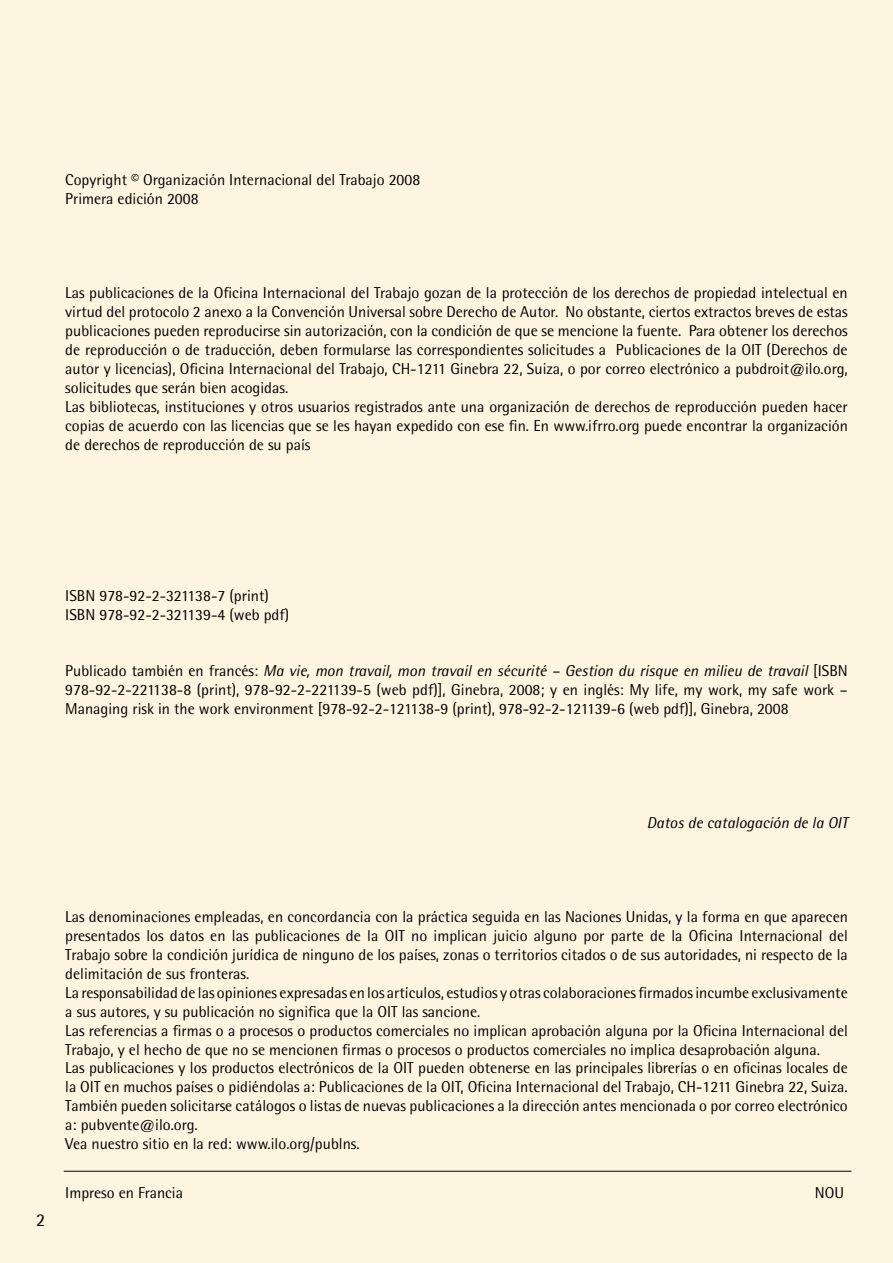
<style>
.page{position:relative;width:893px;height:1263px;background:#fef5e1}
.page>*{position:absolute;margin:0;border:0;box-sizing:border-box;transform-origin:0 0}
.t1{font:18px "Rotis Semi Sans";color:#000}
.t2{font:15.75px/18.9px "Rotis Semi Sans";color:#000}
.t3{font:italic 15.75px "Rotis Semi Sans";color:#000}
.s1{font-style:italic}
</style>
<div class="page">
<hr style="left:64px;top:1171px;width:787px;height:1px;background:#000">
<p class="t2" style="left:65px;top:170px;width:356px">Copyright © Organización Internacional del Trabajo 2008<br>Primera edición 2008</p>
<p class="t2" style="left:65px;top:283px;width:784px">Las publicaciones de la Oficina Internacional del Trabajo gozan de la protección de los derechos de propiedad intelectual en virtud del protocolo 2 anexo a la Convención Universal sobre Derecho de Autor. No obstante, ciertos extractos breves de estas publicaciones pueden reproducirse sin autorización, con la condición de que se mencione la fuente. Para obtener los derechos de reproducción o de traducción, deben formularse las correspondientes solicitudes a Publicaciones de la OIT (Derechos de autor y licencias), Oficina Internacional del Trabajo, CH-1211 Ginebra 22, Suiza, o por correo electrónico a pubdroit@ilo.org, solicitudes que serán bien acogidas.<br>Las bibliotecas, instituciones y otros usuarios registrados ante una organización de derechos de reproducción pueden hacer copias de acuerdo con las licencias que se les hayan expedido con ese fin. En www.ifrro.org puede encontrar la organización de derechos de reproducción de su país</p>
<p class="t2" style="left:65px;top:586px;width:226px">ISBN 978-92-2-321138-7 (print)<br>ISBN 978-92-2-321139-4 (web pdf)</p>
<p class="t2" style="left:65px;top:661px;width:784px;text-align:justify">Publicado también en francés: <span class="s1">Ma vie, mon travail, mon travail en sécurité – Gestion du risque en milieu de travail</span> [ISBN 978-92-2-221138-8 (print), 978-92-2-221139-5 (web pdf)], Ginebra, 2008; y en inglés: My life, my work, my safe work – Managing risk in the work environment [978-92-2-121138-9 (print), 978-92-2-121139-6 (web pdf)], Ginebra, 2008</p>
<p class="t3" style="left:647px;top:813px;width:202px">Datos de catalogación de la OIT</p>
<p class="t1" style="left:36px;top:1209px;width:11px">2</p>
<p class="t2" style="left:65px;top:907px;width:784px">Las denominaciones empleadas, en concordancia con la práctica seguida en las Naciones Unidas, y la forma en que aparecen presentados los datos en las publicaciones de la OIT no implican juicio alguno por parte de la Oficina Internacional del Trabajo sobre la condición jurídica de ninguno de los países, zonas o territorios citados o de sus autoridades, ni respecto de la delimitación de sus fronteras.<br>La responsabilidad de las opiniones expresadas en los artículos, estudios y otras colaboraciones firmados incumbe exclusivamente a sus autores, y su publicación no significa que la OIT las sancione.<br>Las referencias a firmas o a procesos o productos comerciales no implican aprobación alguna por la Oficina Internacional del Trabajo, y el hecho de que no se mencionen firmas o procesos o productos comerciales no implica desaprobación alguna.<br>Las publicaciones y los productos electrónicos de la OIT pueden obtenerse en las principales librerías o en oficinas locales de la OIT en muchos países o pidiéndolas a: Publicaciones de la OIT, Oficina Internacional del Trabajo, CH-1211 Ginebra 22, Suiza.<br>También pueden solicitarse catálogos o listas de nuevas publicaciones a la dirección antes mencionada o por correo electrónico a: pubvente@ilo.org.<br>Vea nuestro sitio en la red: www.ilo.org/publns.</p>
<p class="t2" style="left:65px;top:1183px;width:119px">Impreso en Francia</p>
<p class="t2" style="left:815px;top:1183px;width:31px">NOU</p>
</div>
